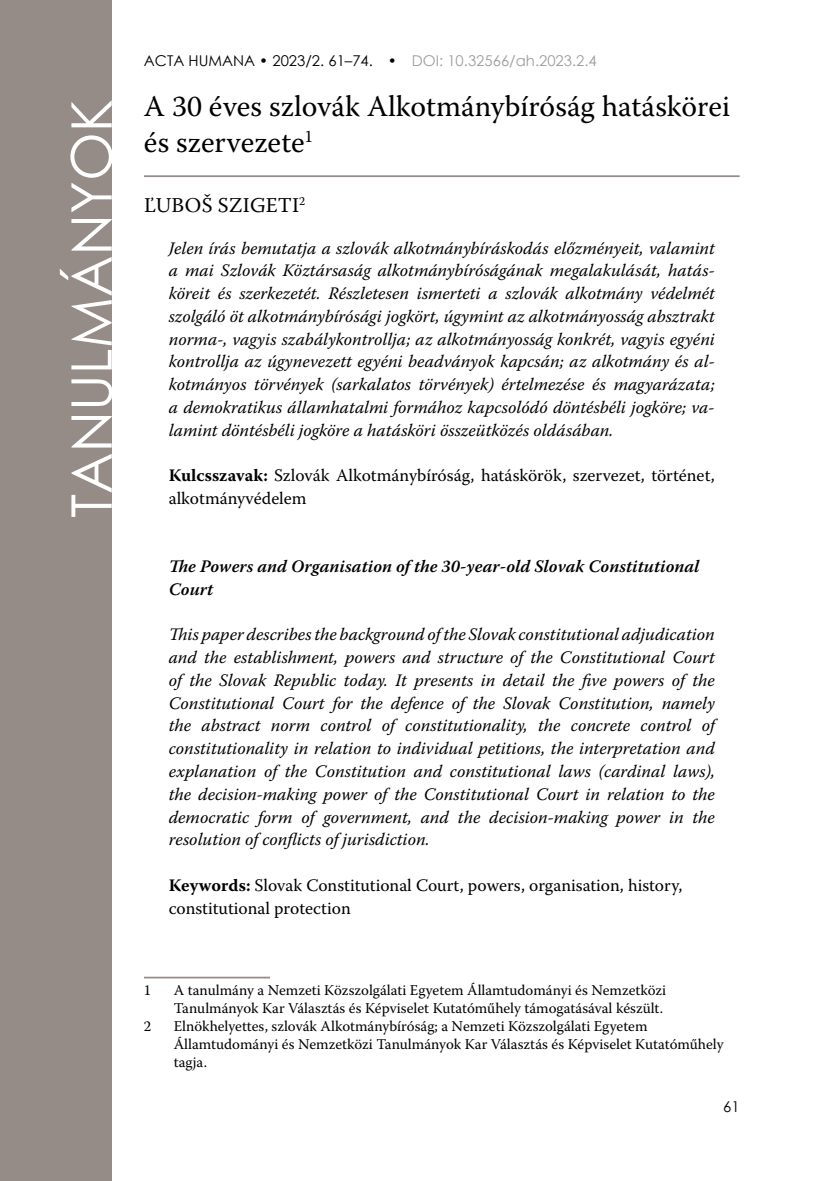
<style>
.page{position:relative;width:834px;height:1181px;background:#fff}
.page>*{position:absolute;margin:0;border:0;box-sizing:border-box;transform-origin:0 0}
.t1{font:56px "Century Gothic";color:#fff}
.t2{font:29.75px/35.7px "Warnock Pro";color:#000}
.t3{font:21px "Warnock Pro";letter-spacing:.015em;color:#000}
.t4{font:italic 17.5px/22.8px "Warnock Pro";color:#000;text-align:justify}
.t5{font:17.5px/22.8px "Warnock Pro";color:#000}
.t6{font:italic 600 17.5px/22.8px "Warnock Pro";color:#000}
.t7{font:14.88px/17.8px "Warnock Pro";color:#000}
.t8{font:14.88px "Century Gothic";color:#000}
.s1{color:#9d9d9c}
.s2{font-weight:700}
</style>
<div class="page">
<div style="left:0;top:0;width:112px;height:1181px;background:#958b87"></div>
<hr style="left:144px;top:175px;width:595px;height:2px;background:#958b87">
<hr style="left:144px;top:976px;width:126px;height:2px;background:#958b87">
<p class="t8" style="left:144px;top:50px;width:454px">ACTA HUMANA • 2023/2. 61–74. • <span class="s1">DOI: 10.32566/ah.2023.2.4</span></p>
<h1 class="t1" style="left:52px;top:518px;width:420px;rotate:-90deg">TANULMÁNYOK</h1>
<h2 class="t2" style="left:144px;top:88px;width:587px">A 30 éves szlovák Alkotmánybíróság hatáskörei és szervezete<sup>1</sup></h2>
<p class="t3" style="left:144px;top:192px;width:163px">ĽUBOŠ SZIGETI<sup>2</sup></p>
<p class="t4" style="left:169px;top:236px;width:547px">Jelen írás bemutatja a szlovák alkotmánybíráskodás előzményeit, valamint a mai Szlovák Köztársaság alkotmánybíróságának megalakulását, hatás&shy;köreit és szerkezetét. Részletesen ismerteti a szlovák alkotmány védelmét szolgáló öt alkotmánybírósági jogkört, úgymint az alkotmányosság absztrakt norma-, vagyis szabálykontrollja; az alkotmányosság konkrét, vagyis egyéni kontrollja az úgynevezett egyéni beadványok kapcsán; az alkotmány és al&shy;kotmányos törvények (sarkalatos törvények) értelmezése és magyarázata; a demokratikus államhatalmi formához kapcsolódó döntésbéli jogköre; va&shy;lamint döntésbéli jogköre a hatásköri összeütközés oldásában.</p>
<p class="t5" style="left:169px;top:464px;width:547px"><span class="s2">Kulcsszavak:</span> Szlovák Alkotmánybíróság, hatáskörök, szervezet, történet, alkotmányvédelem</p>
<p class="t6" style="left:169px;top:555px;width:532px">The Powers and Organisation of the 30-year-old Slovak Constitutional<br>Court</p>
<p class="t4" style="left:169px;top:623px;width:547px">This paper describes the background of the Slovak constitutional adjudication and the establishment, powers and structure of the Constitutional Court of the Slovak Republic today. It presents in detail the five powers of the Constitutional Court for the defence of the Slovak Constitution, namely the abstract norm control of constitutionality, the concrete control of constitutionality in relation to individual petitions, the interpretation and explanation of the Constitution and constitutional laws (cardinal laws), the decision-making power of the Constitutional Court in relation to the democratic form of government, and the decision-making power in the resolution of conflicts of jurisdiction.</p>
<p class="t5" style="left:169px;top:873px;width:515px"><span class="s2">Keywords:</span> Slovak Constitutional Court, powers, organisation, history, constitutional protection</p>
<p class="t7" style="left:144px;top:981px;width:9px">1</p>
<p class="t7" style="left:174px;top:981px;width:494px">A tanulmány a Nemzeti Közszolgálati Egyetem Államtudományi és Nemzetközi<br>Tanulmányok Kar Választás és Képviselet Kutatóműhely támogatásával készült.</p>
<p class="t7" style="left:144px;top:1017px;width:9px">2</p>
<p class="t7" style="left:174px;top:1017px;width:551px">Elnökhelyettes, szlovák Alkotmánybíróság; a Nemzeti Közszolgálati Egyetem<br>Államtudományi és Nemzetközi Tanulmányok Kar Választás és Képviselet Kutatóműhely tagja.</p>
<p class="t8" style="left:723px;top:1095px;width:18px">61</p>
</div>
